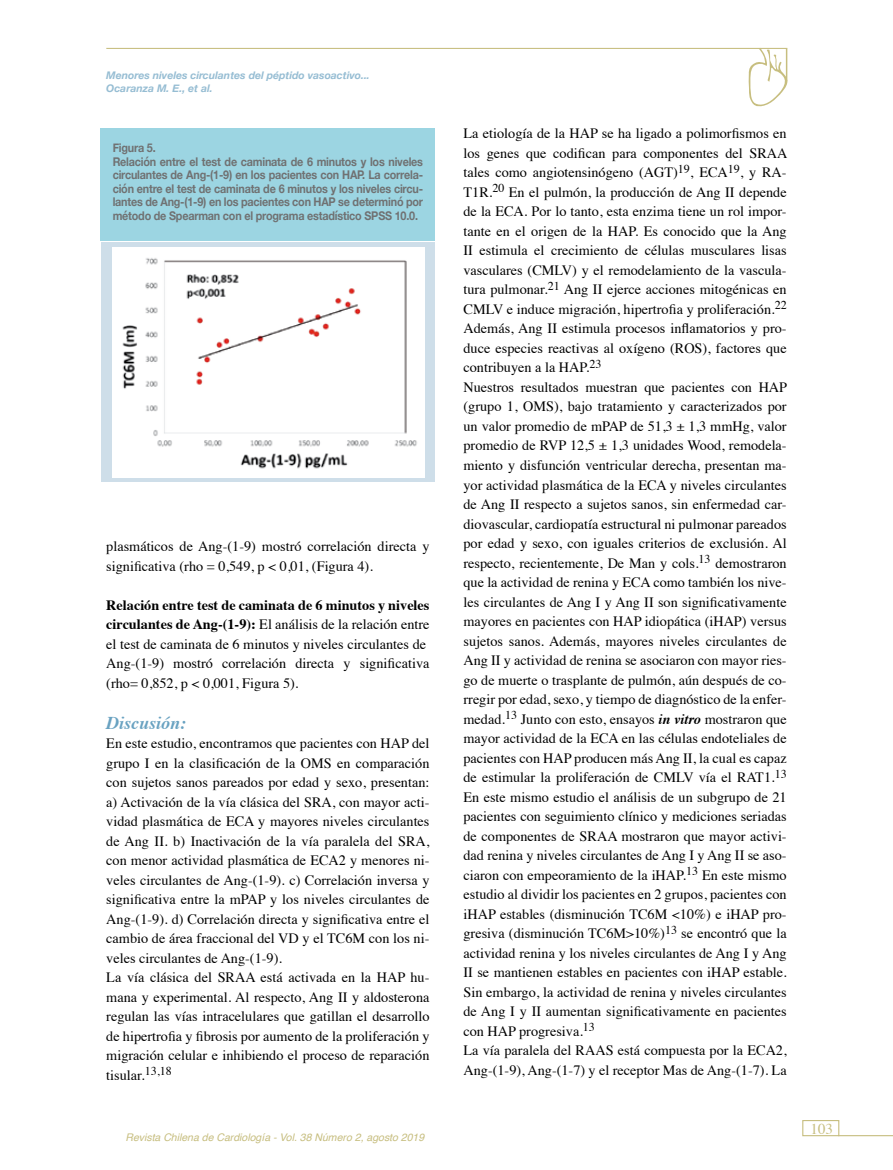
<style>
.page{position:relative;width:893px;height:1170px;background:#fff}
.page>*{position:absolute;margin:0;border:0;box-sizing:border-box;transform-origin:0 0}
.t1{font:italic 700 18px "Times";color:#69a2c1}
.t2{font:15px "Times";color:#c7be80}
.t3{font:14.25px/19.5px "Times";color:#000}
.t4{font:700 12px/13.5px "Helvetica Neue";letter-spacing:-.02em;color:#707172;scale:.9 1}
.t5{font:italic 700 10.5px/12.6px "Helvetica Neue";color:#96bdd3}
.t6{font:italic 10.5px "Helvetica";color:#c7be80}
.s1{font-weight:700}
.s2{font-weight:700;font-style:italic}
</style>
<div class="page">
<div style="left:802px;top:1119px;width:37px;height:17px;border:1px solid #c7be80"></div>
<hr style="left:838px;top:1134px;width:55px;height:2px;background:#c7be80">
<hr style="left:106px;top:48px;width:681px;height:1px;background:#c7be7f">
<svg style="left:748px;top:48px;width:40px;height:59px"></svg>
<hr style="left:786px;top:49px;width:1px;height:32px;background:#c7be7f">
<div style="left:101px;top:242px;width:334px;height:240px;background:#cedee9"></div>
<div style="left:101px;top:128px;width:334px;height:112px;background:#9cd5e2"></div>
<img style="left:113px;top:247px;width:311px;height:230px">
<p class="t5" style="left:106px;top:70px;width:265px">Menores niveles circulantes del péptido vasoactivo...<br>Ocaranza M. E., et al.</p>
<p class="t4" style="left:113px;top:141px;width:346px">Figura 5.<br>Relación entre el test de caminata de 6 minutos y los niveles circulantes de Ang-(1-9) en los pacientes con HAP. La correla&shy;ción entre el test de caminata de 6 minutos y los niveles circu&shy;lantes de Ang-(1-9) en los pacientes con HAP se determinó por método de Spearman con el programa estadístico SPSS 10.0.</p>
<p class="t3" style="left:106px;top:535px;width:325px">plasmáticos de Ang-(1-9) mostró correlación directa y significativa (rho = 0,549, p &lt; 0,01, (Figura 4).</p>
<p class="t3" style="left:106px;top:593px;width:325px"><span class="s1">Relación entre test de caminata de 6 minutos y niveles circulantes de Ang-(1-9):</span> El análisis de la relación entre el test de caminata de 6 minutos y niveles circulantes de Ang-(1-9) mostró correlación directa y significativa (rho= 0,852, p &lt; 0,001, Figura 5).</p>
<p class="t1" style="left:106px;top:705px;width:82px">Discusión:</p>
<p class="t3" style="left:106px;top:732px;width:325px">En este estudio, encontramos que pacientes con HAP del grupo I en la clasificación de la OMS en comparación con sujetos sanos pareados por edad y sexo, presentan: a) Activación de la vía clásica del SRA, con mayor acti&shy;vidad plasmática de ECA y mayores niveles circulantes de Ang II. b) Inactivación de la vía paralela del SRA, con menor actividad plasmática de ECA2 y menores ni&shy;veles circulantes de Ang-(1-9). c) Correlación inversa y significativa entre la mPAP y los niveles circulantes de Ang-(1-9). d) Correlación directa y significativa entre el cambio de área fraccional del VD y el TC6M con los ni&shy;veles circulantes de Ang-(1-9).<br>La vía clásica del SRAA está activada en la HAP hu&shy;mana y experimental. Al respecto, Ang II y aldosterona regulan las vías intracelulares que gatillan el desarrollo de hipertrofia y fibrosis por aumento de la proliferación y migración celular e inhibiendo el proceso de reparación tisular.<sup>13,18</sup></p>
<p class="t6" style="left:125px;top:1128px;width:300px">Revista Chilena de Cardiología - Vol. 38 Número 2, agosto 2019</p>
<p class="t3" style="left:463px;top:122px;width:325px">La etiología de la HAP se ha ligado a polimorfismos en los genes que codifican para componentes del SRAA tales como angiotensinógeno (AGT)<sup>19</sup>, ECA<sup>19</sup>, y RA-T1R.<sup>20</sup> En el pulmón, la producción de Ang II depende de la ECA. Por lo tanto, esta enzima tiene un rol impor&shy;tante en el origen de la HAP. Es conocido que la Ang II estimula el crecimiento de células musculares lisas vasculares (CMLV) y el remodelamiento de la vascula&shy;tura pulmonar.<sup>21</sup> Ang II ejerce acciones mitogénicas en CMLV e induce migración, hipertrofia y proliferación.<sup>22<br></sup>Además, Ang II estimula procesos inflamatorios y pro&shy;duce especies reactivas al oxígeno (ROS), factores que contribuyen a la HAP.<sup>23<br></sup>Nuestros resultados muestran que pacientes con HAP (grupo 1, OMS), bajo tratamiento y caracterizados por un valor promedio de mPAP de 51,3 ± 1,3 mmHg, valor promedio de RVP 12,5 ± 1,3 unidades Wood, remodela&shy;miento y disfunción ventricular derecha, presentan ma&shy;yor actividad plasmática de la ECA y niveles circulantes de Ang II respecto a sujetos sanos, sin enfermedad car&shy;diovascular, cardiopatía estructural ni pulmonar pareados por edad y sexo, con iguales criterios de exclusión. Al respecto, recientemente, De Man y cols.<sup>13</sup> demostraron que la actividad de renina y ECA como también los nive&shy;les circulantes de Ang I y Ang II son significativamente mayores en pacientes con HAP idiopática (iHAP) versus sujetos sanos. Además, mayores niveles circulantes de Ang II y actividad de renina se asociaron con mayor ries&shy;go de muerte o trasplante de pulmón, aún después de co&shy;rregir por edad, sexo, y tiempo de diagnóstico de la enfer&shy;medad.<sup>13</sup> Junto con esto, ensayos <span class="s2">in vitro</span> mostraron que mayor actividad de la ECA en las células endoteliales de pacientes con HAP producen más Ang II, la cual es capaz de estimular la proliferación de CMLV vía el RAT1.<sup>13<br></sup>En este mismo estudio el análisis de un subgrupo de 21 pacientes con seguimiento clínico y mediciones seriadas de componentes de SRAA mostraron que mayor activi&shy;dad renina y niveles circulantes de Ang I y Ang II se aso&shy;ciaron con empeoramiento de la iHAP.<sup>13</sup> En este mismo estudio al dividir los pacientes en 2 grupos, pacientes con iHAP estables (disminución TC6M &lt;10%) e iHAP pro&shy;gresiva (disminución TC6M&gt;10%)<sup>13</sup> se encontró que la actividad renina y los niveles circulantes de Ang I y Ang II se mantienen estables en pacientes con iHAP estable.<br>Sin embargo, la actividad de renina y niveles circulantes de Ang I y II aumentan significativamente en pacientes con HAP progresiva.<sup>13<br></sup>La vía paralela del RAAS está compuesta por la ECA2, Ang-(1-9), Ang-(1-7) y el receptor Mas de Ang-(1-7). La</p>
<p class="t2" style="left:810px;top:1115px;width:24px">103</p>
</div>
